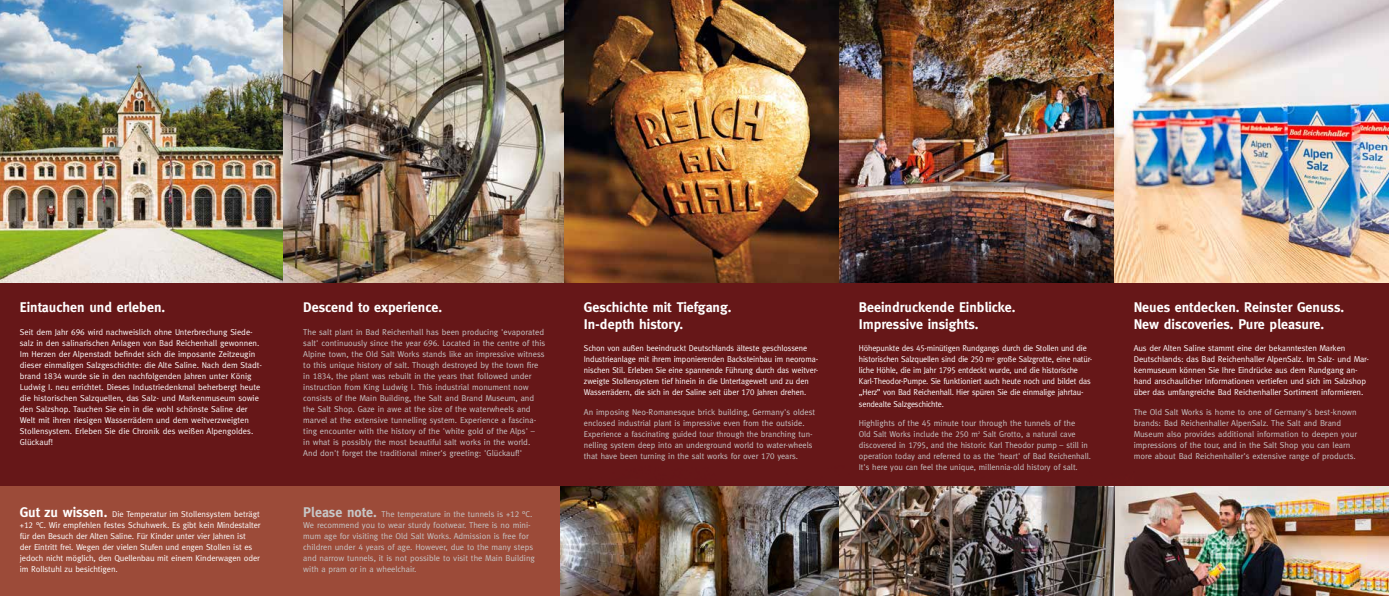
<style>
.page{position:relative;width:1389px;height:596px;background:#fff}
.page>*{position:absolute;margin:0;border:0;box-sizing:border-box;transform-origin:0 0}
.t1{font:700 14px/16.8px "Meta";color:#fff}
.t2{font:8.5px/11px "Meta";color:#c6c6c6}
.t3{font:8.5px/11px "Meta";letter-spacing:-.01em;color:#fff}
.t4{font:8.5px/11px "Meta";letter-spacing:-.01em;color:#fff;scale:.96 1}
.s1{font-family:"Meta Caps"}
.s2{font-weight:700;font-size:14px}
</style>
<div class="page">
<div style="left:0;top:282px;width:1389px;height:204px;background:#661718"></div>
<img style="left:564px;top:486px;width:825px;height:109px">
<div style="left:0;top:486px;width:564px;height:109px;background:#9c4b39"></div>
<img style="left:0;top:0;width:1389px;height:282px">
<svg style="left:764px;top:486px;width:75px;height:109px;background:#575556"></svg>
<svg style="left:1039px;top:486px;width:75px;height:109px;background:#59514c"></svg>
<h1 class="t1" style="left:20px;top:299px;width:147px">Eintauchen und erleben.</h1>
<p class="t3" style="left:20px;top:326px;width:244px">Seit dem Jahr <span class="s1">696</span> wird nachweislich ohne Unterbrechung Siede&shy;salz in den salinarischen Anlagen von Bad Reichenhall gewonnen.<br>Im Herzen der Alpenstadt befindet sich die imposante Zeitzeugin dieser einmaligen Salzgeschichte: die Alte Saline. Nach dem Stadt&shy;brand <span class="s1">1834</span> wurde sie in den nachfolgenden Jahren unter König Ludwig I. neu errichtet. Dieses Industriedenkmal beherbergt heute die historischen Salzquellen, das Salz- und Markenmuseum sowie den Salzshop. Tauchen Sie ein in die wohl schönste Saline der Welt mit ihren riesigen Wasserrädern und dem weitverzweigten Stollensystem. Erleben Sie die Chronik des weißen Alpengoldes.<br>Glückauf!</p>
<p class="t3" style="left:20px;top:508px;width:242px"><span class="s2">Gut zu wissen.</span> Die Temperatur im Stollensystem beträgt +<span class="s1">12</span> °C. Wir empfehlen festes Schuhwerk. Es gibt kein Mindestalter für den Besuch der Alten Saline. Für Kinder unter vier Jahren ist<br>der Eintritt frei. Wegen der vielen Stufen und engen Stollen ist es jedoch nicht möglich, den Quellenbau mit einem Kinderwagen oder im Rollstuhl zu besichtigen.</p>
<h1 class="t1" style="left:303px;top:299px;width:140px">Descend to experience.</h1>
<p class="t2" style="left:303px;top:326px;width:244px">The salt plant in Bad Reichenhall has been producing 'evaporated salt' continuously since the year <span class="s1">696</span>. Located in the centre of this Alpine town, the Old Salt Works stands like an impressive witness to this unique history of salt. Though destroyed by the town fire in <span class="s1">1834</span>, the plant was rebuilt in the years that followed under instruction from King Ludwig I. This industrial monument now consists of the Main Building, the Salt and Brand Museum, and the Salt Shop. Gaze in awe at the size of the waterwheels and marvel at the extensive tunnelling system. Experience a fascina&shy;ting encounter with the history of the 'white gold of the Alps' –<br>in what is possibly the most beautiful salt works in the world.<br>And don't forget the traditional miner's greeting: 'Glückauf!'</p>
<p class="t2" style="left:303px;top:508px;width:233px"><span class="s2">Please note.</span> The temperature in the tunnels is +<span class="s1">12</span> °C.<br>We recommend you to wear sturdy footwear. There is no mini&shy;mum age for visiting the Old Salt Works. Admission is free for children under <span class="s1">4</span> years of age. However, due to the many steps and narrow tunnels, it is not possible to visit the Main Building with a pram or in a wheelchair.</p>
<h1 class="t1" style="left:584px;top:299px;width:149px">Geschichte mit Tiefgang.<br>In-depth history.</h1>
<p class="t4" style="left:584px;top:342px;width:246px">Schon von außen beeindruckt Deutschlands älteste geschlossene Industrieanlage mit ihrem imponierenden Backsteinbau im neoroma&shy;nischen Stil. Erleben Sie eine spannende Führung durch das weitver&shy;zweigte Stollensystem tief hinein in die Untertagewelt und zu den Wasserrädern, die sich in der Saline seit über <span class="s1">170</span> Jahren drehen.</p>
<p class="t2" style="left:584px;top:405px;width:233px">An imposing Neo-Romanesque brick building, Germany's oldest enclosed industrial plant is impressive even from the outside.<br>Experience a fascinating guided tour through the branching tun&shy;nelling system deep into an underground world to water-wheels that have been turning in the salt works for over <span class="s1">170</span> years.</p>
<h1 class="t1" style="left:859px;top:299px;width:158px">Beeindruckende Einblicke.<br>Impressive insights.</h1>
<p class="t4" style="left:859px;top:342px;width:244px">Höhepunkte des <span class="s1">45</span>-minütigen Rundgangs durch die Stollen und die historischen Salzquellen sind die <span class="s1">250</span> m<sup>2</sup> große Salzgrotte, eine natür&shy;liche Höhle, die im Jahr <span class="s1">1795</span> entdeckt wurde, und die historische Karl-Theodor-Pumpe. Sie funktioniert auch heute noch und bildet das „Herz” von Bad Reichenhall. Hier spüren Sie die einmalige jahrtau&shy;sendealte Salzgeschichte.</p>
<p class="t2" style="left:859px;top:416px;width:234px">Highlights of the <span class="s1">45</span> minute tour through the tunnels of the<br>Old Salt Works include the <span class="s1">250</span> m<sup>2</sup> Salt Grotto, a natural cave discovered in <span class="s1">1795</span>, and the historic Karl Theodor pump – still in operation today and referred to as the 'heart' of Bad Reichenhall.<br>It's here you can feel the unique, millennia-old history of salt.</p>
<h1 class="t1" style="left:1134px;top:299px;width:212px">Neues entdecken. Reinster Genuss.<br>New discoveries. Pure pleasure.</h1>
<p class="t3" style="left:1134px;top:342px;width:237px">Aus der Alten Saline stammt eine der bekanntesten Marken Deutschlands: das Bad Reichenhaller AlpenSalz. Im Salz- und Mar&shy;kenmuseum können Sie Ihre Eindrücke aus dem Rundgang an&shy;hand anschaulicher Informationen vertiefen und sich im Salzshop über das umfangreiche Bad Reichenhaller Sortiment informieren.</p>
<p class="t2" style="left:1134px;top:405px;width:225px">The Old Salt Works is home to one of Germany's best-known brands: Bad Reichenhaller AlpenSalz. The Salt and Brand Museum also provides additional information to deepen your impressions of the tour, and in the Salt Shop you can learn more about Bad Reichenhaller's extensive range of products.</p>
</div>
